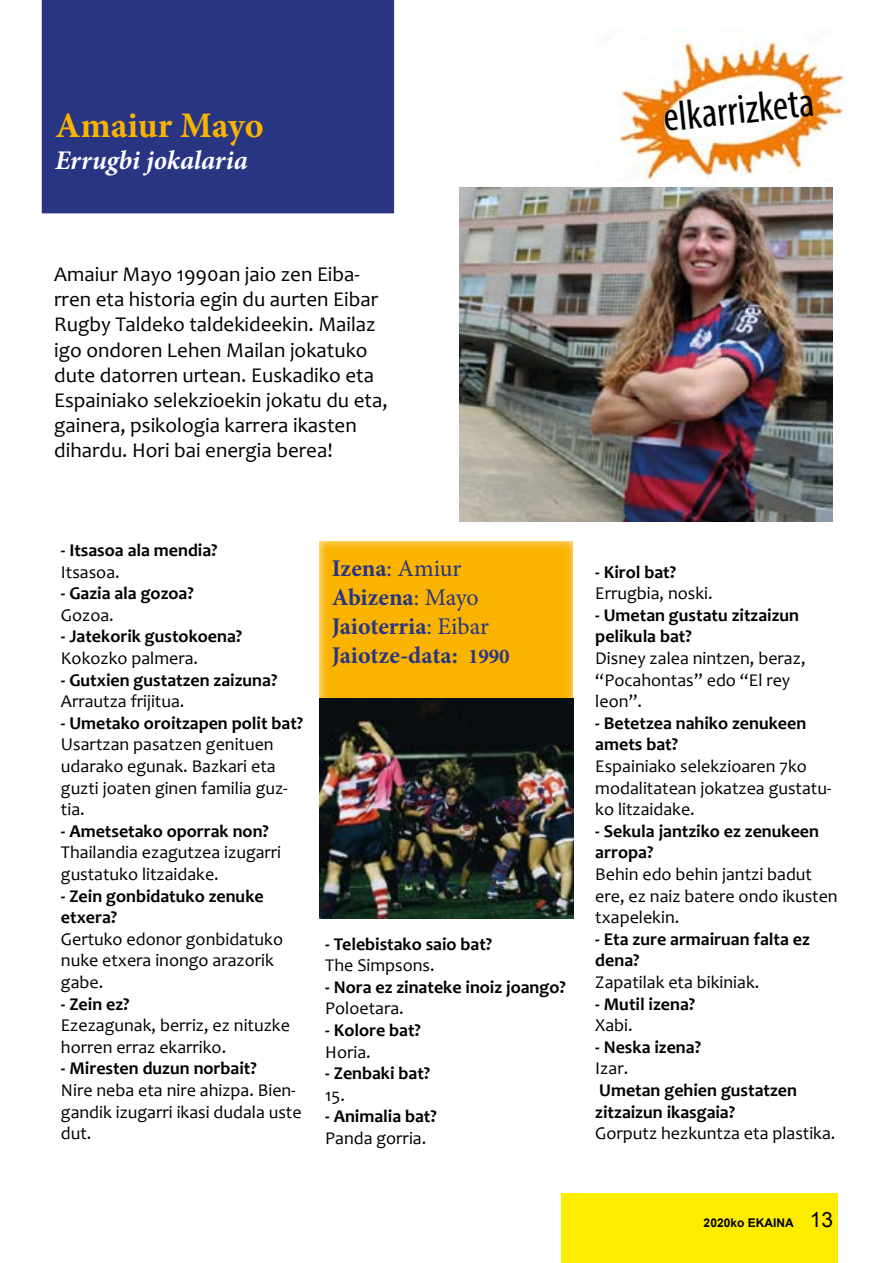
<style>
.page{position:relative;width:893px;height:1263px;background:#fff}
.page>*{position:absolute;margin:0;border:0;box-sizing:border-box;transform-origin:0 0}
.t1{font:condensed 42px "Myriad Pro";color:#000}
.t2{font:700 36px "Minion Pro";letter-spacing:-.005em;color:#fab400}
.t3{font:italic 700 27px "Minion Pro";letter-spacing:-.005em;color:#fff}
.t4{font:700 24px/28.8px "Minion Pro";letter-spacing:-.005em;color:#283583}
.t5{font:21px/25.2px "Candara";color:#000}
.t6{font:18px/21.6px "Candara";color:#000}
.t7{font:700 18px/21.6px "Candara";color:#000}
.t8{font:700 12px "Arial";color:#000}
.s1{font-weight:400}
.s2{font-size:21px}
.s3{font-weight:400;font-size:21px}
</style>
<div class="page">
<div style="left:561px;top:1193px;width:277px;height:70px;background:#ffed00"></div>
<div style="left:42px;top:0;width:352px;height:213px;background:#283583"></div>
<div style="left:294px;top:520px;width:304px;height:336px;background:#fff;opacity:.75"></div>
<img style="left:319px;top:698px;width:255px;height:220px">
<img style="left:619px;top:30px;width:226px;height:152px">
<img style="left:459px;top:187px;width:373px;height:334px">
<h2 class="t2" style="left:55px;top:100px;width:210px">Amaiur Mayo</h2>
<h3 class="t3" style="left:55px;top:141px;width:194px">Errugbi jokalaria</h3>
<h1 class="t1" style="left:661px;top:92px;width:153px;rotate:-6deg">elkarrizketa</h1>
<p class="t5" style="left:54px;top:262px;width:335px">Amaiur Mayo 1990an jaio zen Eiba&shy;rren eta historia egin du aurten Eibar Rugby Taldeko taldekideekin. Mailaz igo ondoren Lehen Mailan jokatuko dute datorren urtean. Euskadiko eta Espainiako selekzioekin jokatu du eta, gainera, psikologia karrera ikasten dihardu. Hori bai energia berea!</p>
<p class="t7" style="left:61px;top:539px;width:158px">- Itsasoa ala mendia?</p>
<p class="t6" style="left:61px;top:561px;width:60px">Itsasoa.</p>
<p class="t7" style="left:61px;top:582px;width:134px">- Gazia ala gozoa?</p>
<p class="t6" style="left:61px;top:604px;width:54px">Gozoa.</p>
<p class="t7" style="left:61px;top:626px;width:183px">- Jatekorik gustokoena?</p>
<p class="t6" style="left:61px;top:647px;width:139px">Kokozko palmera.</p>
<p class="t7" style="left:61px;top:669px;width:218px">- Gutxien gustatzen zaizuna?</p>
<p class="t6" style="left:61px;top:690px;width:125px">Arrautza frijitua.</p>
<p class="t7" style="left:61px;top:712px;width:244px">- Umetako oroitzapen polit bat?</p>
<p class="t6" style="left:61px;top:734px;width:228px">Usartzan pasatzen genituen udarako egunak. Bazkari eta guzti joaten ginen familia guz&shy;tia.</p>
<p class="t7" style="left:61px;top:820px;width:209px">- Ametsetako oporrak non?</p>
<p class="t6" style="left:61px;top:842px;width:222px">Thailandia ezagutzea izugarri gustatuko litzaidake.</p>
<p class="t7" style="left:61px;top:885px;width:204px">- Zein gonbidatuko zenuke etxera?</p>
<p class="t6" style="left:61px;top:928px;width:224px">Gertuko edonor gonbidatuko nuke etxera inongo arazorik gabe.</p>
<p class="t7" style="left:61px;top:993px;width:70px">- Zein ez?</p>
<p class="t6" style="left:61px;top:1014px;width:230px">Ezezagunak, berriz, ez nituzke horren erraz ekarriko.</p>
<p class="t7" style="left:61px;top:1058px;width:197px">- Miresten duzun norbait?</p>
<p class="t6" style="left:61px;top:1079px;width:242px">Nire neba eta nire ahizpa. Bien&shy;gandik izugarri ikasi dudala uste dut.</p>
<h3 class="t4" style="left:332px;top:554px;width:179px">Izena<span class="s1">: Amiur<br></span>Abizena<span class="s1">: Mayo<br></span>Jaioterria<span class="s1">: Eibar<br></span>Jaiotze-data: <span class="s2">1990</span></h3>
<p class="t7" style="left:325px;top:933px;width:168px">- Telebistako saio bat?</p>
<p class="t6" style="left:325px;top:954px;width:111px">The Simpsons.</p>
<p class="t7" style="left:325px;top:976px;width:242px">- Nora ez zinateke inoiz joango?</p>
<p class="t6" style="left:325px;top:998px;width:80px">Poloetara.</p>
<p class="t7" style="left:325px;top:1019px;width:97px">- Kolore bat?</p>
<p class="t6" style="left:325px;top:1041px;width:47px">Horia.</p>
<p class="t7" style="left:325px;top:1062px;width:106px">- Zenbaki bat?</p>
<p class="t6" style="left:325px;top:1084px;width:21px">15.</p>
<p class="t7" style="left:325px;top:1106px;width:113px">- Animalia bat?</p>
<p class="t6" style="left:325px;top:1127px;width:103px">Panda gorria.</p>
<p class="t7" style="left:595px;top:561px;width:82px">- Kirol bat?</p>
<p class="t6" style="left:595px;top:582px;width:119px">Errugbia, noski.</p>
<p class="t7" style="left:595px;top:604px;width:205px">- Umetan gustatu zitzaizun pelikula bat?</p>
<p class="t6" style="left:595px;top:647px;width:212px">Disney zalea nintzen, beraz, “Pocahontas” edo “El rey leon”.</p>
<p class="t7" style="left:595px;top:712px;width:212px">- Betetzea nahiko zenukeen amets bat?</p>
<p class="t6" style="left:595px;top:755px;width:238px">Espainiako selekzioaren 7ko modalitatean jokatzea gustatu&shy;ko litzaidake.</p>
<p class="t7" style="left:595px;top:820px;width:225px">- Sekula jantziko ez zenukeen arropa?</p>
<p class="t6" style="left:595px;top:863px;width:244px">Behin edo behin jantzi badut ere, ez naiz batere ondo ikusten txapelekin.</p>
<p class="t7" style="left:595px;top:928px;width:216px">- Eta zure armairuan falta ez dena?</p>
<p class="t6" style="left:595px;top:971px;width:165px">Zapatilak eta bikiniak.</p>
<p class="t7" style="left:595px;top:993px;width:101px">- Mutil izena?</p>
<p class="t6" style="left:595px;top:1014px;width:39px">Xabi.</p>
<p class="t7" style="left:595px;top:1036px;width:107px">- Neska izena?</p>
<p class="t6" style="left:595px;top:1058px;width:34px">Izar.</p>
<p class="t7" style="left:595px;top:1079px;width:203px">Umetan gehien gustatzen zitzaizun ikasgaia?</p>
<p class="t6" style="left:595px;top:1122px;width:242px">Gorputz hezkuntza eta plastika.</p>
<p class="t8" style="left:704px;top:1215px;width:131px">2020ko EKAINA <span class="s3">13</span></p>
</div>
